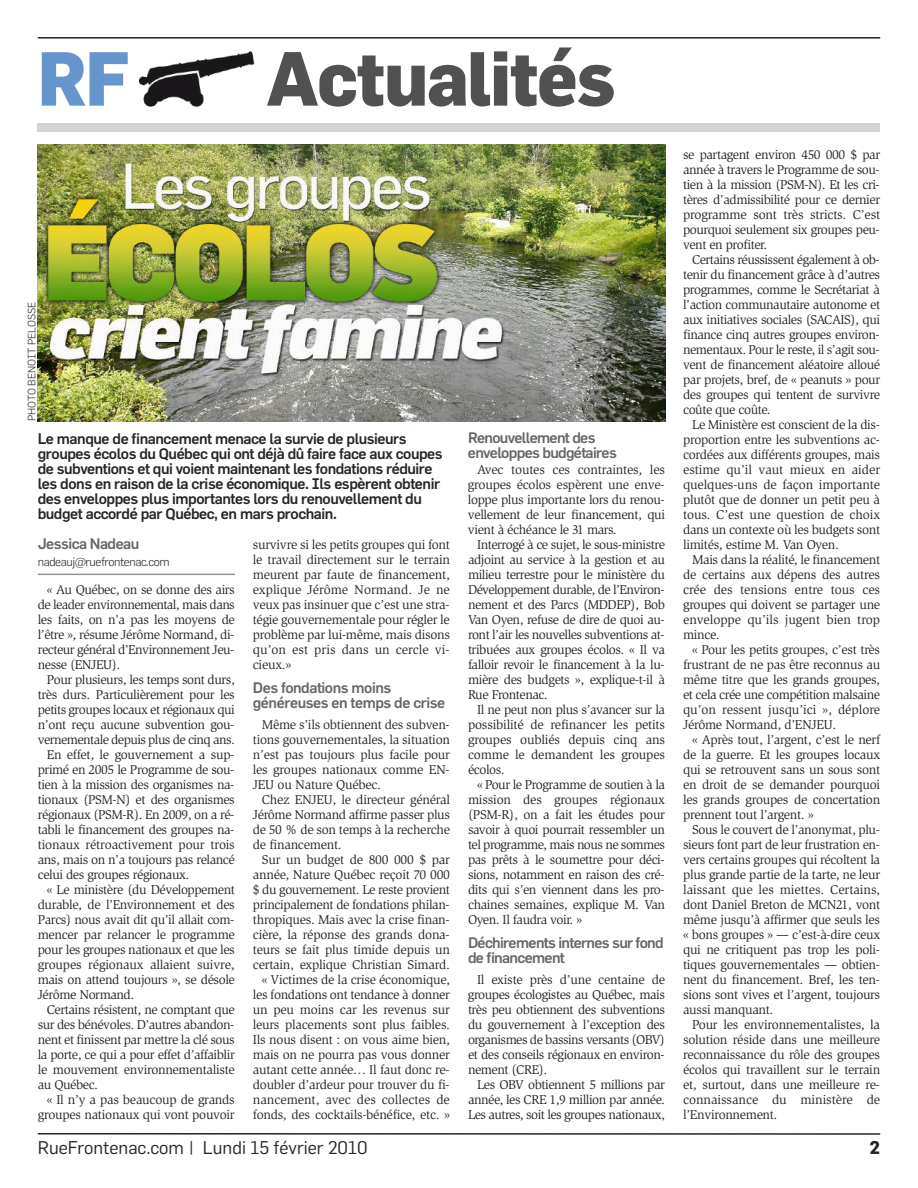
<style>
.page{position:relative;width:918px;height:1188px;background:#fff}
.page>*{position:absolute;margin:0;border:0;box-sizing:border-box;transform-origin:0 0}
.t1{font:800 75px "Flama";letter-spacing:-.02em;color:#525152;scale:.95 1}
.t2{font:800 75px "Flama";color:#6796ce;scale:.95 1}
.t3{font:18px "Flama";color:#272627}
.t4{font:700 18px "Flama";color:#272627}
.t5{font:500 15px/15px "Flama";letter-spacing:-.03em;color:#272627}
.t6{font:500 15px/15px "Flama";letter-spacing:-.045em;color:#686768}
.t7{font:13.2px/15px "Slimbach Std";letter-spacing:-.03em;color:#272627;text-align:justify}
.t8{font:300 12px "Flama";letter-spacing:-.035em;color:#272627}
.t9{font:300 10.5px "Flama";color:#272627}
</style>
<div class="page">
<hr style="left:38px;top:1133px;width:842px;height:2px;background:#272627">
<img style="left:140px;top:51px;width:115px;height:56px">
<hr style="left:38px;top:37px;width:842px;height:2px;background:#272627">
<div style="left:38px;top:123px;width:842px;height:9px;background:#d4d4d4"></div>
<hr style="left:38px;top:574px;width:197px;height:1px;background:#939393">
<img style="left:38px;top:145px;width:627px;height:277px">
<h1 class="t2" style="left:38px;top:44px;width:98px">RF</h1>
<h1 class="t1" style="left:266px;top:44px;width:369px">Actualités</h1>
<p class="t9" style="left:27px;top:421px;width:121px;rotate:-90deg">PHOTO BENOIT PELOSSE</p>
<p class="t5" style="left:38px;top:432px;width:406px">Le manque de financement menace la survie de plusieurs groupes écolos du Québec qui ont déjà dû faire face aux coupes de subventions et qui voient maintenant les fondations réduire les dons en raison de la crise économique. Ils espèrent obtenir des enveloppes plus importantes lors du renouvellement du budget accordé par Québec, en mars prochain.</p>
<p class="t6" style="left:38px;top:537px;width:103px">Jessica Nadeau</p>
<p class="t8" style="left:38px;top:556px;width:133px">nadeauj@ruefrontenac.com</p>
<p class="t7" style="left:38px;top:583px;width:199px;text-indent:9px">« Au Québec, on se donne des airs de leader environnemental, mais dans les faits, on n’a pas les moyens de l’être », résume Jérôme Normand, di&shy;recteur général d’Environnement Jeu&shy;nesse (ENJEU).</p>
<p class="t7" style="left:47px;top:673px;width:190px">Pour plusieurs, les temps sont durs,</p>
<p class="t7" style="left:38px;top:688px;width:199px">très durs. Particulièrement pour les</p>
<p class="t7" style="left:38px;top:703px;width:199px">petits groupes locaux et régionaux qui</p>
<p class="t7" style="left:38px;top:718px;width:198px">n’ont reçu aucune subvention gou-</p>
<p class="t7" style="left:38px;top:733px;width:199px">vernementale depuis plus de cinq ans.</p>
<p class="t7" style="left:47px;top:748px;width:189px">En effet, le gouvernement a sup-</p>
<p class="t7" style="left:38px;top:763px;width:198px">primé en 2005 le Programme de sou-</p>
<p class="t7" style="left:38px;top:778px;width:198px">tien à la mission des organismes na-</p>
<p class="t7" style="left:38px;top:793px;width:199px">tionaux (PSM-N) et des organismes</p>
<p class="t7" style="left:38px;top:808px;width:198px">régionaux (PSM-R). En 2009, on a ré-</p>
<p class="t7" style="left:38px;top:823px;width:198px">tabli le financement des groupes na-</p>
<p class="t7" style="left:38px;top:838px;width:199px">tionaux rétroactivement pour trois</p>
<p class="t7" style="left:38px;top:853px;width:199px">ans, mais on n’a toujours pas relancé</p>
<p class="t7" style="left:38px;top:868px;width:153px">celui des groupes régionaux.</p>
<p class="t7" style="left:47px;top:883px;width:190px">« Le ministère (du Développement</p>
<p class="t7" style="left:38px;top:898px;width:199px">durable, de l’Environnement et des</p>
<p class="t7" style="left:38px;top:913px;width:198px">Parcs) nous avait dit qu’il allait com-</p>
<p class="t7" style="left:38px;top:928px;width:199px">mencer par relancer le programme</p>
<p class="t7" style="left:38px;top:943px;width:199px">pour les groupes nationaux et que les</p>
<p class="t7" style="left:38px;top:958px;width:199px">groupes régionaux allaient suivre,</p>
<p class="t7" style="left:38px;top:973px;width:199px">mais on attend toujours », se désole</p>
<p class="t7" style="left:38px;top:988px;width:98px">Jérôme Normand.</p>
<p class="t7" style="left:47px;top:1003px;width:190px">Certains résistent, ne comptant que</p>
<p class="t7" style="left:38px;top:1018px;width:198px">sur des bénévoles. D’autres abandon-</p>
<p class="t7" style="left:38px;top:1033px;width:199px">nent et finissent par mettre la clé sous</p>
<p class="t7" style="left:38px;top:1048px;width:199px">la porte, ce qui a pour effet d’affaiblir</p>
<p class="t7" style="left:38px;top:1063px;width:199px">le mouvement environnementaliste</p>
<p class="t7" style="left:38px;top:1078px;width:62px">au Québec.</p>
<p class="t7" style="left:47px;top:1093px;width:190px">« Il n’y a pas beaucoup de grands</p>
<p class="t7" style="left:38px;top:1108px;width:199px">groupes nationaux qui vont pouvoir</p>
<p class="t7" style="left:253px;top:538px;width:199px">survivre si les petits groupes qui font le travail directement sur le terrain meurent par faute de financement, explique Jérôme Normand. Je ne veux pas insinuer que c’est une stra&shy;tégie gouvernementale pour régler le problème par lui-même, mais disons qu’on est pris dans un cercle vi&shy;cieux.»</p>
<p class="t6" style="left:253px;top:681px;width:194px">Des fondations moins généreuses en temps de crise</p>
<p class="t7" style="left:253px;top:718px;width:199px;text-indent:9px">Même s’ils obtiennent des subven&shy;tions gouvernementales, la situation n’est pas toujours plus facile pour les groupes nationaux comme EN-JEU ou Nature Québec.</p>
<p class="t7" style="left:253px;top:793px;width:199px;text-indent:9px">Chez ENJEU, le directeur général Jérôme Normand affirme passer plus de 50 % de son temps à la recherche de financement.</p>
<p class="t7" style="left:253px;top:853px;width:199px;text-align:right">Sur un budget de 800 000 $ par année, Nature Québec reçoit 70 000 $ du gouvernement. Le reste provient principalement de fondations philan&shy;thropiques. Mais avec la crise finan&shy;cière, la réponse des grands dona&shy;teurs se fait plus timide depuis un certain, explique Christian Simard. « Victimes de la crise économique, les fondations ont tendance à donner un peu moins car les revenus sur leurs placements sont plus faibles.<br>Ils nous disent : on vous aime bien, mais on ne pourra pas vous donner autant cette année… Il faut donc re&shy;doubler d’ardeur pour trouver du fi&shy;nancement, avec des collectes de fonds, des cocktails-bénéfice, etc. »</p>
<p class="t6" style="left:468px;top:430px;width:150px">Renouvellement des enveloppes budgétaires</p>
<p class="t7" style="left:468px;top:463px;width:199px;text-indent:9px">Avec toutes ces contraintes, les groupes écolos espèrent une enve&shy;loppe plus importante lors du renou&shy;vellement de leur financement, qui vient à échéance le 31 mars.</p>
<p class="t7" style="left:468px;top:538px;width:199px;text-indent:9px">Interrogé à ce sujet, le sous-ministre adjoint au service à la gestion et au milieu terrestre pour le ministère du Développement durable, de l’Environ&shy;nement et des Parcs (MDDEP), Bob Van Oyen, refuse de dire de quoi au&shy;ront l’air les nouvelles subventions at&shy;tribuées aux groupes écolos. « Il va falloir revoir le financement à la lu&shy;mière des budgets », explique-t-il à Rue Frontenac.</p>
<p class="t7" style="left:468px;top:703px;width:199px;text-indent:9px">Il ne peut non plus s’avancer sur la possibilité de refinancer les petits groupes oubliés depuis cinq ans comme le demandent les groupes écolos.</p>
<p class="t7" style="left:468px;top:778px;width:199px;text-indent:9px">« Pour le Programme de soutien à la mission des groupes régionaux (PSM-R), on a fait les études pour savoir à quoi pourrait ressembler un tel programme, mais nous ne sommes pas prêts à le soumettre pour déci&shy;sions, notamment en raison des cré&shy;dits qui s’en viennent dans les pro&shy;chaines semaines, explique M. Van Oyen. Il faudra voir. »</p>
<p class="t6" style="left:468px;top:936px;width:197px">Déchirements internes sur fond de financement</p>
<p class="t7" style="left:468px;top:973px;width:199px;text-indent:9px">Il existe près d’une centaine de groupes écologistes au Québec, mais très peu obtiennent des subventions du gouvernement à l’exception des organismes de bassins versants (OBV) et des conseils régionaux en environ&shy;nement (CRE).</p>
<p class="t7" style="left:468px;top:1078px;width:199px;text-indent:9px">Les OBV obtiennent 5 millions par année, les CRE 1,9 million par année.<br>Les autres, soit les groupes nationaux,</p>
<p class="t7" style="left:683px;top:148px;width:199px">se partagent environ 450 000 $ par année à travers le Programme de sou&shy;tien à la mission (PSM-N). Et les cri&shy;tères d’admissibilité pour ce dernier programme sont très stricts. C’est pourquoi seulement six groupes peu&shy;vent en profiter.</p>
<p class="t7" style="left:683px;top:253px;width:199px;text-indent:9px">Certains réussissent également à ob&shy;tenir du financement grâce à d’autres programmes, comme le Secrétariat à l’action communautaire autonome et aux initiatives sociales (SACAIS), qui finance cinq autres groupes environ&shy;nementaux. Pour le reste, il s’agit sou&shy;vent de financement aléatoire alloué par projets, bref, de « peanuts » pour des groupes qui tentent de survivre coûte que coûte.</p>
<p class="t7" style="left:683px;top:418px;width:199px;text-indent:9px">Le Ministère est conscient de la dis&shy;proportion entre les subventions ac&shy;cordées aux différents groupes, mais estime qu’il vaut mieux en aider quelques-uns de façon importante plutôt que de donner un petit peu à tous. C’est une question de choix dans un contexte où les budgets sont limités, estime M. Van Oyen.</p>
<p class="t7" style="left:683px;top:553px;width:199px;text-indent:9px">Mais dans la réalité, le financement de certains aux dépens des autres crée des tensions entre tous ces groupes qui doivent se partager une enveloppe qu’ils jugent bien trop mince.</p>
<p class="t7" style="left:683px;top:643px;width:199px;text-indent:9px">« Pour les petits groupes, c’est très frustrant de ne pas être reconnus au même titre que les grands groupes, et cela crée une compétition malsaine qu’on ressent jusqu’ici », déplore Jérôme Normand, d’ENJEU.</p>
<p class="t7" style="left:683px;top:733px;width:199px;text-indent:9px">« Après tout, l’argent, c’est le nerf de la guerre. Et les groupes locaux qui se retrouvent sans un sous sont en droit de se demander pourquoi les grands groupes de concertation prennent tout l’argent. »</p>
<p class="t7" style="left:683px;top:823px;width:199px;text-indent:9px">Sous le couvert de l’anonymat, plu&shy;sieurs font part de leur frustration en&shy;vers certains groupes qui récoltent la plus grande partie de la tarte, ne leur laissant que les miettes. Certains, dont Daniel Breton de MCN21, vont même jusqu’à affirmer que seuls les « bons groupes » — c’est-à-dire ceux qui ne critiquent pas trop les poli&shy;tiques gouvernementales — obtien&shy;nent du financement. Bref, les ten&shy;sions sont vives et l’argent, toujours aussi manquant.</p>
<p class="t7" style="left:683px;top:1018px;width:199px;text-indent:9px">Pour les environnementalistes, la solution réside dans une meilleure reconnaissance du rôle des groupes écolos qui travaillent sur le terrain et, surtout, dans une meilleure re&shy;connaissance du ministère de l’Environnement.</p>
<h2 class="t3" style="left:38px;top:1139px;width:331px">RueFrontenac.com | Lundi 15 février 2010</h2>
<h2 class="t4" style="left:870px;top:1140px;width:12px">2</h2>
</div>
